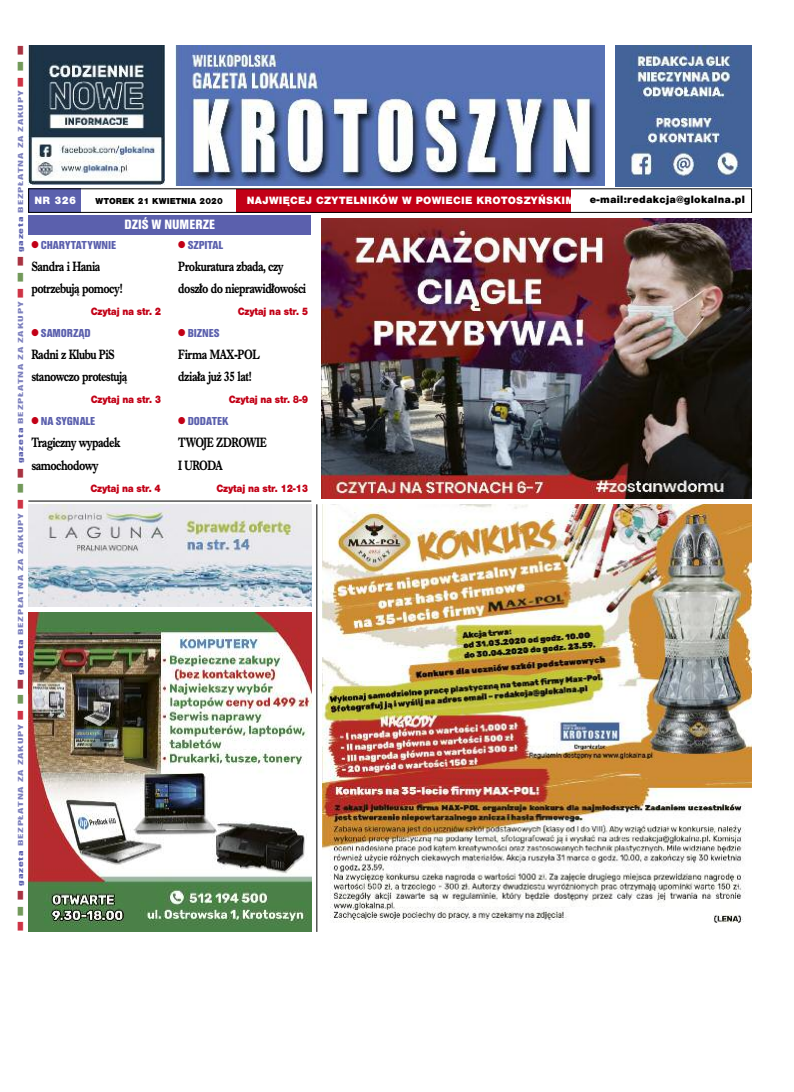
<style>
.page{position:relative;width:794px;height:1092px;background:#fff}
.page>*{position:absolute;margin:0;border:0;box-sizing:border-box;transform-origin:0 0}
.t1{font:700 14px/22px "Imprint URWTCE";letter-spacing:-.045em;color:#000;scale:.8 1}
.t2{font:14px "Nimbus San TCE Bla Con";color:#fff}
.t3{font:12px "Nimbus San TCE Bla Con";letter-spacing:-.01em;color:#5b60ad}
.t4{font:900 11px "Nimbus San TCE";letter-spacing:-.025em;color:#c20016;scale:.9 1}
.t5{font:900 11px "Nimbus San TCE";letter-spacing:.025em;color:#fff}
.t6{font:900 11px "Nimbus San TCE";letter-spacing:.025em;color:#000}
.t7{font:900 9px "Nimbus San TCE";letter-spacing:.005em;color:#000}
.t8{font:7.6px "Nimbus San TCE Bla Con";letter-spacing:.065em;color:#7c80bd;scale:1.64 1}
.s1{color:#ce3345}
.s2{color:#72995a}
.s3{color:#a83342}
.s4{color:#5b60ad}
.s5{color:#c20016}
</style>
<div class="page">
<img style="left:175px;top:46px;width:429px;height:139px">
<img style="left:28px;top:46px;width:136px;height:138px">
<img style="left:615px;top:45px;width:136px;height:141px">
<div style="left:28px;top:188px;width:53px;height:25px;background:#5b60ad"></div>
<div style="left:236px;top:189px;width:335px;height:23px;background:#c20016"></div>
<div style="left:28px;top:188px;width:724px;height:25px;border:1px solid #000"></div>
<img style="left:323px;top:504px;width:428px;height:419px">
<img style="left:28px;top:612px;width:283px;height:319px">
<div style="left:28px;top:215px;width:283px;height:20px;background:#5b60ad"></div>
<hr style="left:316px;top:504px;width:1px;height:427px;background:#000">
<img style="left:28px;top:504px;width:283px;height:102px">
<img style="left:322px;top:218px;width:429px;height:280px">
<hr style="left:28px;top:500px;width:283px;height:1px;background:#000">
<p class="t8" style="left:16px;top:931px;width:541px;rotate:-90deg"><span class="s1">■</span> <span class="s2">■</span> <span class="s3">■</span> <span class="s4">gazeta</span> BEZPŁATNA ZA ZAKUPY <span class="s1">■</span> <span class="s2">■</span> <span class="s3">■</span> <span class="s4">gazeta</span> BEZPŁATNA ZA ZAKUPY <span class="s1">■</span> <span class="s2">■</span> <span class="s3">■</span> <span class="s4">gazeta</span> BEZPŁATNA ZA ZAKUPY <span class="s1">■</span> <span class="s2">■</span> <span class="s3">■</span> <span class="s4">gazeta</span> BEZPŁATNA ZA ZAKUPY <span class="s1">■</span> <span class="s2">■</span> <span class="s3">■</span></p>
<p class="t5" style="left:35px;top:194px;width:43px">NR 326</p>
<p class="t7" style="left:96px;top:195px;width:129px">WTOREK 21 KWIETNIA 2020</p>
<p class="t5" style="left:247px;top:194px;width:329px">NAJWIĘCEJ CZYTELNIKÓW W POWIECIE KROTOSZYŃSKIM</p>
<p class="t6" style="left:590px;top:193px;width:157px">e-mail:redakcja@glokalna.pl</p>
<p class="t2" style="left:124px;top:216px;width:92px">DZIŚ W NUMERZE</p>
<p class="t3" style="left:31px;top:238px;width:86px"><span class="s5">●</span> CHARYTATYWNIE</p>
<p class="t1" style="left:31px;top:255px;width:115px">Sandra i Hania potrzebują pomocy!</p>
<p class="t4" style="left:91px;top:305px;width:80px">Czytaj na str. 2</p>
<p class="t3" style="left:31px;top:326px;width:61px"><span class="s5">●</span> SAMORZĄD</p>
<p class="t1" style="left:31px;top:343px;width:121px">Radni z Klubu PiS stanowczo protestują</p>
<p class="t4" style="left:91px;top:393px;width:80px">Czytaj na str. 3</p>
<p class="t3" style="left:31px;top:414px;width:66px"><span class="s5">●</span> NA SYGNALE</p>
<p class="t1" style="left:31px;top:431px;width:113px">Tragiczny wypadek samochodowy</p>
<p class="t4" style="left:90px;top:481px;width:80px">Czytaj na str. 4</p>
<p class="t3" style="left:178px;top:238px;width:47px"><span class="s5">●</span> SZPITAL</p>
<p class="t1" style="left:178px;top:255px;width:161px">Prokuratura zbada, czy doszło do nieprawidłowości</p>
<p class="t4" style="left:238px;top:305px;width:80px">Czytaj na str. 5</p>
<p class="t3" style="left:178px;top:326px;width:43px"><span class="s5">●</span> BIZNES</p>
<p class="t1" style="left:178px;top:343px;width:104px">Firma MAX-POL działa już 35 lat!</p>
<p class="t4" style="left:229px;top:393px;width:90px">Czytaj na str. 8-9</p>
<p class="t3" style="left:178px;top:414px;width:52px"><span class="s5">●</span> DODATEK</p>
<p class="t1" style="left:178px;top:431px;width:112px">TWOJE ZDROWIE<br>I URODA</p>
<p class="t4" style="left:216px;top:481px;width:104px">Czytaj na str. 12-13</p>
</div>
